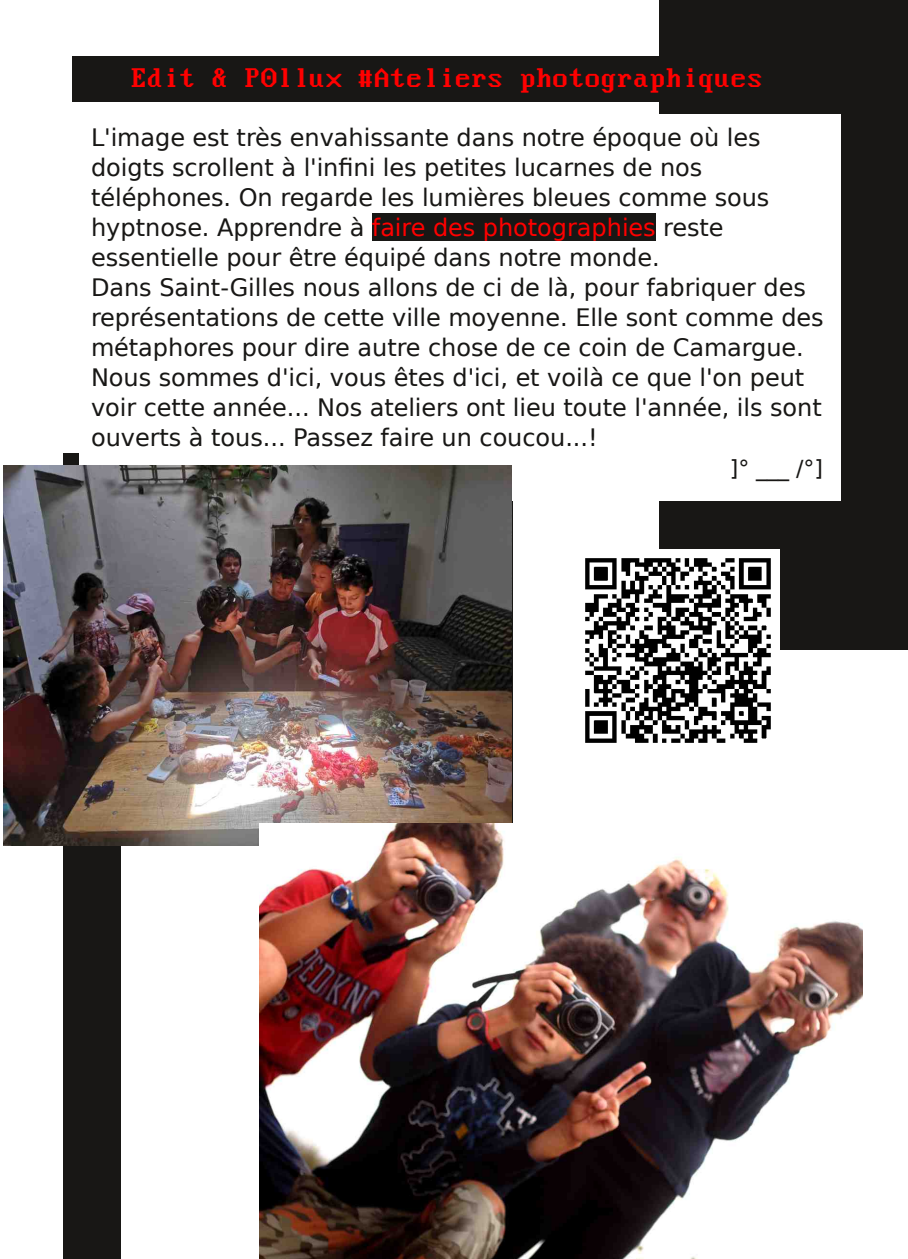
<style>
.page{position:relative;width:908px;height:1259px;background:#fff}
.page>*{position:absolute;margin:0;border:0;box-sizing:border-box;transform-origin:0 0}
.t1{font:30px "Nouveau IBM";color:#f00}
.t2{font:24px/30px "DejaVu Sans";color:#181715}
.t3{font:22px "DejaVu Sans";color:#181715}
.s1{color:#f00}
</style>
<div class="page">
<div style="left:64px;top:453px;width:57px;height:806px;background:#181715"></div>
<div style="left:659px;top:0;width:248px;height:649px;background:#181715"></div>
<div style="left:72px;top:56px;width:743px;height:45px;background:#181715"></div>
<div style="left:80px;top:115px;width:760px;height:386px;background:#fff"></div>
<div style="left:372px;top:213px;width:283px;height:28px;background:#181715"></div>
<img style="left:3px;top:465px;width:508px;height:381px">
<img style="left:585px;top:549px;width:193px;height:194px">
<img style="left:259px;top:823px;width:603px;height:436px">
<p class="t1" style="left:132px;top:64px;width:633px">Edit &amp; P0llux #Ateliers photographiques</p>
<p class="t2" style="left:91px;top:122px;width:733px">L'image est très envahissante dans notre époque où les doigts scrollent à l'infini les petites lucarnes de nos téléphones. On regarde les lumières bleues comme sous hyptnose. Apprendre à <span class="s1">faire des photographies</span> reste essentielle pour être équipé dans notre monde.<br>Dans Saint-Gilles nous allons de ci de là, pour fabriquer des représentations de cette ville moyenne. Elle sont comme des métaphores pour dire autre chose de ce coin de Camargue.<br>Nous sommes d'ici, vous êtes d'ici, et voilà ce que l'on peut voir cette année... Nos ateliers ont lieu toute l'année, ils sont ouverts à tous... Passez faire un coucou...!</p>
<p class="t3" style="left:729px;top:455px;width:94px">]° ___ /°]</p>
</div>
